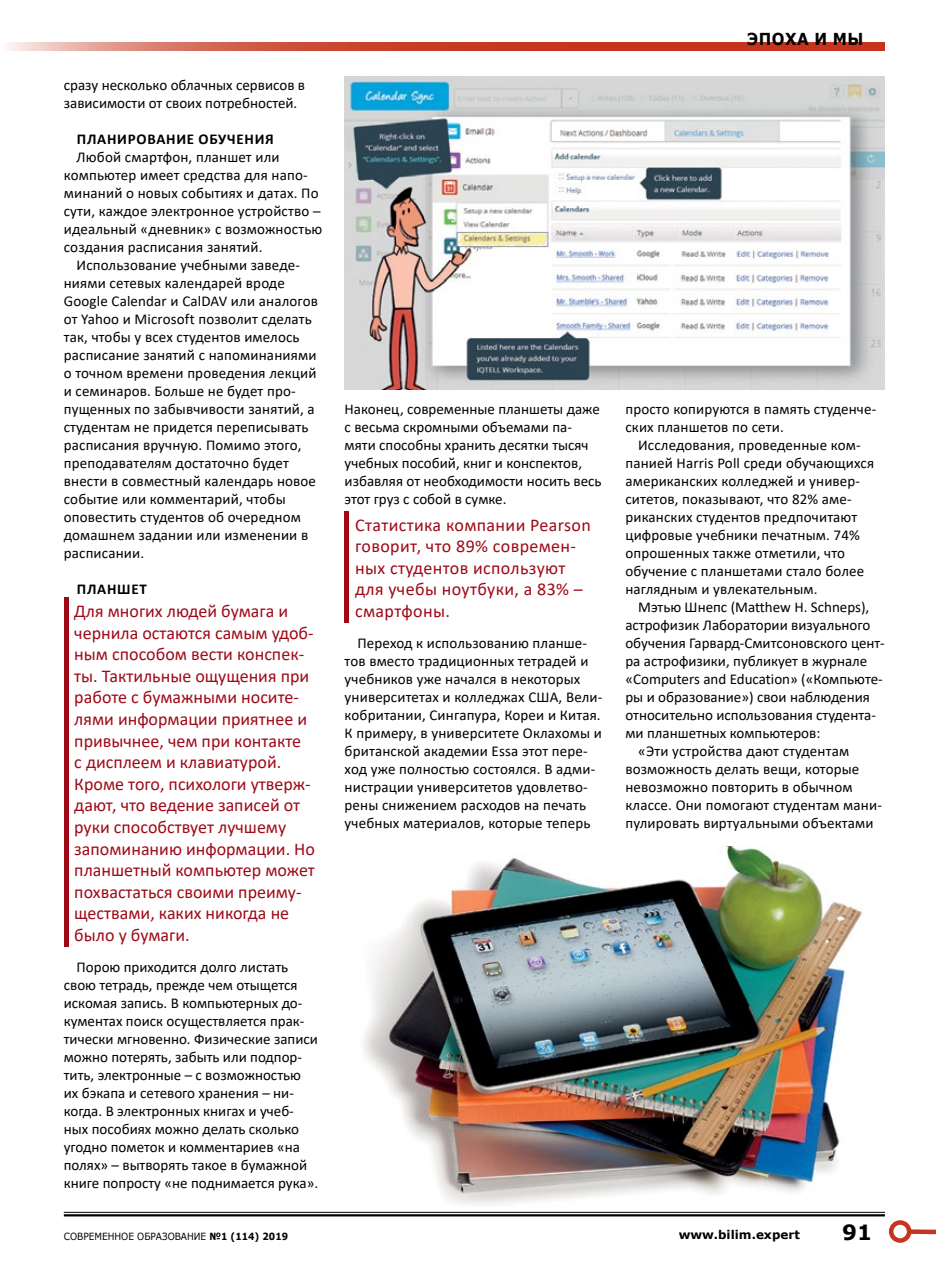
<style>
.page{position:relative;width:936px;height:1263px;background:#fff}
.page>*{position:absolute;margin:0;border:0;box-sizing:border-box;transform-origin:0 0}
.t1{font:700 21px "Verdana";color:#000}
.t2{font:18px/21.6px "Calibri";color:#9e0917}
.t3{font:18px/21.6px "Calibri";letter-spacing:.02em;color:#9e0917}
.t4{font:700 16.5px "Verdana";letter-spacing:.035em;color:#000;scale:.91 1}
.t5{font:15px/18px "Calibri";letter-spacing:.01em;color:#000}
.t6{font:700 15px "Calibri";letter-spacing:.05em;color:#000}
.t7{font:700 12px "Verdana";color:#000}
.t8{font:9.9px "Verdana";color:#000;scale:.91 1}
.s1{font-weight:700}
</style>
<div class="page">
<hr style="left:64px;top:597px;width:4px;height:350px;background:#9e0917">
<div style="left:344px;top:511px;width:5px;height:112px;background:#9e0917"></div>
<img style="left:344px;top:77px;width:540px;height:312px">
<img style="left:344px;top:846px;width:540px;height:371px">
<hr style="left:64px;top:1212px;width:820px;height:1px;background:#000">
<hr style="left:64px;top:1214px;width:820px;height:2px;background:#000">
<svg style="left:8px;top:43px;width:876px;height:8px;background:#cd543f"></svg>
<div style="left:909px;top:1229px;width:26px;height:5px;background:#c5351c"></div>
<div style="left:888px;top:1220px;width:23px;height:23px;border:4px solid #c5351c;border-radius:50%"></div>
<p class="t5" style="left:64px;top:76px;width:243px">сразу несколько облачных сервисов в зависимости от своих потребностей.</p>
<p class="t6" style="left:77px;top:128px;width:198px">ПЛАНИРОВАНИЕ ОБУЧЕНИЯ</p>
<p class="t5" style="left:64px;top:148px;width:260px;text-indent:13px">Любой смартфон, планшет или компьютер имеет средства для напо&shy;минаний о новых событиях и датах. По сути, каждое электронное устройство – идеальный «дневник» с возможностью создания расписания занятий.</p>
<p class="t5" style="left:64px;top:256px;width:256px;text-indent:13px">Использование учебными заведе&shy;ниями сетевых календарей вроде Google Calendar и CalDAV или аналогов от Yahoo и Microsoft позволит сделать так, чтобы у всех студентов имелось расписание занятий с напоминаниями о точном времени проведения лекций и семинаров. Больше не будет про&shy;пущенных по забывчивости занятий, а студентам не придется переписывать расписания вручную. Помимо этого, преподавателям достаточно будет внести в совместный календарь новое событие или комментарий, чтобы оповестить студентов об очередном домашнем задании или изменении в расписании.</p>
<p class="t6" style="left:77px;top:578px;width:71px">ПЛАНШЕТ</p>
<p class="t2" style="left:74px;top:600px;width:242px">Для многих людей бумага и чернила остаются самым удоб&shy;ным способом вести конспек&shy;ты. Тактильные ощущения при работе с бумажными носите&shy;лями информации приятнее и привычнее, чем при контакте<br>с дисплеем и клавиатурой.<br>Кроме того, психологи утверж&shy;дают, что ведение записей от руки способствует лучшему запоминанию информации. Но планшетный компьютер может похвастаться своими преиму&shy;ществами, каких никогда не было у бумаги.</p>
<p class="t5" style="left:64px;top:958px;width:256px;text-indent:13px">Порою приходится долго листать свою тетрадь, прежде чем отыщется искомая запись. В компьютерных до&shy;кументах поиск осуществляется прак&shy;тически мгновенно. Физические записи можно потерять, забыть или подпор&shy;тить, электронные – с возможностью их бэкапа и сетевого хранения – ни&shy;когда. В электронных книгах и учеб&shy;ных пособиях можно делать сколько угодно пометок и комментариев «на полях» – вытворять такое в бумажной книге попросту «не поднимается рука».</p>
<p class="t5" style="left:344px;top:400px;width:258px">Наконец, современные планшеты даже с весьма скромными объемами па&shy;мяти способны хранить десятки тысяч учебных пособий, книг и конспектов, избавляя от необходимости носить весь этот груз с собой в сумке.</p>
<p class="t3" style="left:355px;top:513px;width:237px">Статистика компании Pearson говорит, что 89% современ&shy;ных студентов используют для учебы ноутбуки, а 83% – смартфоны.</p>
<p class="t5" style="left:344px;top:634px;width:259px;text-indent:13px">Переход к использованию планше&shy;тов вместо традиционных тетрадей и учебников уже начался в некоторых университетах и колледжах США, Вели&shy;кобритании, Сингапура, Кореи и Китая.<br>К примеру, в университете Оклахомы и британской академии Essa этот пере&shy;ход уже полностью состоялся. В адми&shy;нистрации университетов удовлетво&shy;рены снижением расходов на печать учебных материалов, которые теперь</p>
<p class="t4" style="left:747px;top:27px;width:129px">ЭПОХА И МЫ</p>
<p class="t5" style="left:625px;top:400px;width:252px">просто копируются в память студенче&shy;ских планшетов по сети.</p>
<p class="t5" style="left:625px;top:436px;width:250px;text-indent:13px">Исследования, проведенные ком&shy;панией Harris Poll среди обучающихся американских колледжей и универ&shy;ситетов, показывают, что 82% аме&shy;риканских студентов предпочитают цифровые учебники печатным. 74% опрошенных также отметили, что обучение с планшетами стало более наглядным и увлекательным.</p>
<p class="t5" style="left:638px;top:598px;width:233px">Мэтью Шнепс (Matthew H. Schneps),</p>
<p class="t5" style="left:625px;top:616px;width:246px">астрофизик Лаборатории визуального</p>
<p class="t5" style="left:625px;top:634px;width:260px">обучения Гарвард-Смитсоновского цент-</p>
<p class="t5" style="left:625px;top:652px;width:243px">ра астрофизики, публикует в журнале</p>
<p class="t5" style="left:625px;top:670px;width:259px">«Computers and Education» («Компьюте-</p>
<p class="t5" style="left:625px;top:688px;width:246px">ры и образование») свои наблюдения</p>
<p class="t5" style="left:625px;top:706px;width:252px">относительно использования студента-</p>
<p class="t5" style="left:625px;top:724px;width:196px">ми планшетных компьютеров:</p>
<p class="t5" style="left:638px;top:742px;width:212px">«Эти устройства дают студентам</p>
<p class="t5" style="left:625px;top:760px;width:235px">возможность делать вещи, которые</p>
<p class="t5" style="left:625px;top:778px;width:229px">невозможно повторить в обычном</p>
<p class="t5" style="left:625px;top:796px;width:258px">классе. Они помогают студентам мани-</p>
<p class="t5" style="left:625px;top:814px;width:249px">пулировать виртуальными объектами</p>
<p class="t8" style="left:64px;top:1229px;width:248px">СОВРЕМЕННОЕ ОБРАЗОВАНИЕ <span class="s1">№1 (114) 2019</span></p>
<p class="t7" style="left:678px;top:1226px;width:123px">www.bilim.expert</p>
<h1 class="t1" style="left:842px;top:1217px;width:31px">91</h1>
</div>
